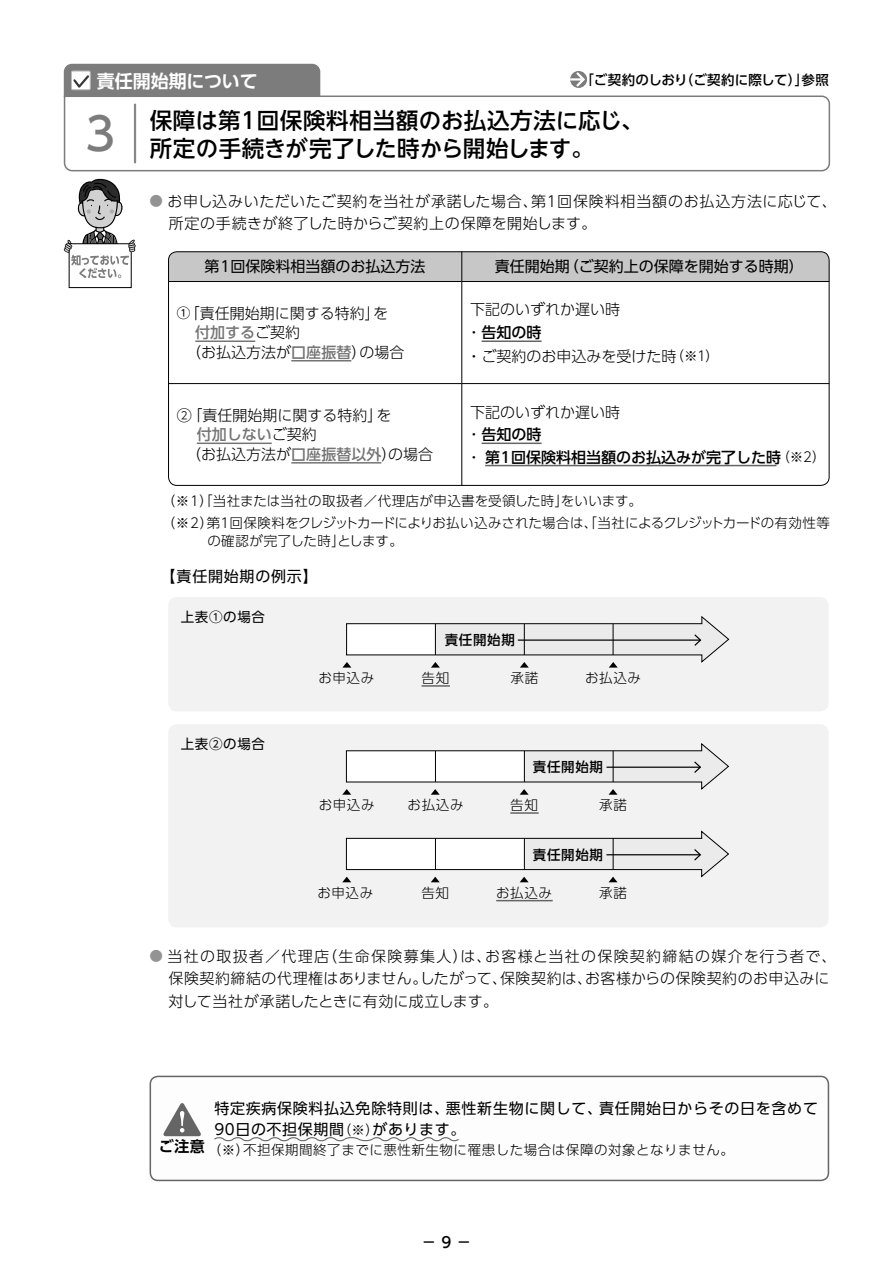
<style>
.page{position:relative;width:893px;height:1263px;background:#fff}
.page>*{position:absolute;margin:0;border:0;box-sizing:border-box;transform-origin:0 0}
.t1{font:500 45px "UD Shin Go NT Pro";color:#7c7c7c}
.t2{font:500 22.5px/28.5px "UD Shin Go NT Pro";letter-spacing:.02em;color:#000}
.t3{font:700 18px "UD Shin Go Pro De";color:#fff}
.t4{font:300 15px/22.5px "UD Shin Go Pro";letter-spacing:.02em;color:#000}
.t5{font:300 15px/23.7px "UD Shin Go Pro";color:#000}
.t6{font:300 15px/22.5px "UD Shin Go Pro";letter-spacing:.05em;color:#000}
.t7{font:15px/21px "UD Shin Go Pro";letter-spacing:.04em;color:#000}
.t8{font:500 15px/22.2px "UD Shin Go Pro";color:#000}
.t9{font:15px "UD Shin Go Pro";color:#000}
.t10{font:500 15px "UD Shin Go Pro";color:#757575}
.t11{font:700 15px "UD Shin Go Pro De";color:#000}
.t12{font:300 13.5px/22.2px "UD Shin Go Pro";color:#000}
.t13{font:300 13.5px "UD Shin Go Pro";letter-spacing:.035em;color:#000}
.t14{font:500 13.5px "UD Shin Go Pro";letter-spacing:.005em;color:#000}
.t15{font:500 13.5px "UD Shin Go Pro";letter-spacing:.035em;color:#000}
.t16{font:13.5px "UD Shin Go Pro";letter-spacing:.05em;color:#000}
.s1{font-size:13.5px;color:#939393}
.s2{font-weight:400;font-size:13.5px}
.s3{font-weight:500;color:#757575}
.s4{font-weight:500}
.s5{font-size:13.5px}
.s6{font-weight:300;color:#000}
.s7{font-weight:300}
.s8{font-weight:300;font-size:13.5px}
</style>
<div class="page">
<div style="left:168px;top:597px;width:660px;height:114px;background:#f2f2f2;border-radius:9px"></div>
<div style="left:168px;top:724px;width:660px;height:203px;background:#f2f2f2;border-radius:9px"></div>
<svg style="left:63px;top:95px;width:768px;height:77px"></svg>
<svg style="left:570px;top:71px;width:17px;height:17px"></svg>
<svg style="left:570px;top:72px;width:15px;height:14px"></svg>
<svg style="left:63px;top:63px;width:258px;height:35px;background:#878787"></svg>
<hr style="left:134px;top:105px;width:2px;height:57px;background:#878787">
<hr style="left:422px;top:685px;width:28px;height:2px;background:#656565">
<hr style="left:510px;top:812px;width:29px;height:2px;background:#656565">
<hr style="left:496px;top:900px;width:57px;height:1px;background:#656565">
<div style="left:150px;top:1076px;width:679px;height:105px;border:2px solid #656565;border-radius:8px"></div>
<svg style="left:163px;top:1103px;width:38px;height:33px"></svg>
<svg style="left:214px;top:1137px;width:245px;height:5px"></svg>
<div style="left:168px;top:252px;width:661px;height:29px;background:#c7c7c7"></div>
<hr style="left:168px;top:281px;width:294px;height:1px;background:#000">
<hr style="left:462px;top:281px;width:367px;height:1px;background:#000">
<hr style="left:462px;top:282px;width:1px;height:101px;background:#000">
<hr style="left:168px;top:383px;width:294px;height:1px;background:#000">
<hr style="left:462px;top:383px;width:367px;height:1px;background:#000">
<hr style="left:462px;top:384px;width:1px;height:102px;background:#000">
<hr style="left:195px;top:340px;width:60px;height:2px;background:#757575">
<hr style="left:291px;top:360px;width:60px;height:1px;background:#757575">
<hr style="left:482px;top:340px;width:60px;height:2px;background:#656565">
<hr style="left:197px;top:443px;width:75px;height:1px;background:#757575">
<hr style="left:291px;top:462px;width:90px;height:2px;background:#757575">
<hr style="left:482px;top:443px;width:60px;height:1px;background:#656565">
<hr style="left:485px;top:465px;width:291px;height:1px;background:#656565">
<svg style="left:342px;top:616px;width:387px;height:52px"></svg>
<svg style="left:342px;top:743px;width:387px;height:52px"></svg>
<svg style="left:342px;top:831px;width:387px;height:51px"></svg>
<hr style="left:524px;top:751px;width:1px;height:31px;background:#000">
<hr style="left:524px;top:838px;width:1px;height:31px;background:#000">
<hr style="left:435px;top:751px;width:1px;height:31px;background:#000">
<hr style="left:435px;top:838px;width:1px;height:31px;background:#000">
<hr style="left:613px;top:751px;width:1px;height:31px;background:#000">
<hr style="left:613px;top:838px;width:1px;height:31px;background:#000">
<div style="left:69px;top:243px;width:63px;height:45px;border:1px solid #000"></div>
<svg style="left:64px;top:179px;width:72px;height:99px"></svg>
<div style="left:168px;top:251px;width:661px;height:235px;border:1px solid #000;border-radius:9px"></div>
<p class="t3" style="left:97px;top:66px;width:162px">責任開始期について</p>
<p class="t14" style="left:580px;top:68px;width:250px">「ご契約のしおり（ご契約に際して）」参照</p>
<h1 class="t1" style="left:85px;top:97px;width:31px">3</h1>
<h2 class="t2" style="left:150px;top:105px;width:496px">保障は第1回保険料相当額のお払込方法に応じ、所定の手続きが完了した時から開始します。</h2>
<p class="t6" style="left:169px;top:189px;width:670px;text-indent:-19px"><span class="s1">●</span> お申し込みいただいたご契約を当社が承諾した場合、第１回保険料相当額のお払込方法に応じて、所定の手続きが終了した時からご契約上の保障を開始します。</p>
<p class="t9" style="left:204px;top:254px;width:223px">第１回保険料相当額のお払込方法</p>
<p class="t9" style="left:495px;top:254px;width:310px">責任開始期（ご契約上の保障を開始する時期）</p>
<p class="t5" style="left:177px;top:303px;width:213px;line-height:19.5px"><span class="s2">①</span>「責任開始期に関する特約」を　 <span class="s3">付加する</span>ご契約</p>
<p class="t5" style="left:186px;top:340px;width:220px">（お払込方法が<span class="s3">口座振替</span>）の場合</p>
<p class="t5" style="left:467px;top:296px;width:254px">下記のいずれか遅い時<br>・<span class="s4">告知の時<br></span>・ご契約のお申込みを受けた時<span class="s5">（※1）</span></p>
<p class="t5" style="left:177px;top:403px;width:216px">②「責任開始期に関する特約」を</p>
<p class="t10" style="left:197px;top:422px;width:121px">付加しない<span class="s6">ご契約</span></p>
<p class="t5" style="left:186px;top:442px;width:248px">（お払込方法が<span class="s3">口座振替以外</span>）の場合</p>
<p class="t8" style="left:467px;top:401px;width:360px"><span class="s7">下記のいずれか遅い時<br>・</span>告知の時<br><span class="s7">・</span>第１回保険料相当額のお払込みが完了した時<span class="s8">（※2）</span></p>
<p class="t12" style="left:162px;top:489px;width:670px">（※1）「当社または当社の取扱者／代理店が申込書を受領した時」をいいます。<br>（※2）第１回保険料をクレジットカードによりお払い込みされた場合は、「当社によるクレジットカードの有効性等</p>
<p class="t13" style="left:207px;top:530px;width:197px">の確認が完了した時」とします。</p>
<p class="t7" style="left:161px;top:565px;width:159px">【責任開始期の例示】</p>
<p class="t16" style="left:181px;top:606px;width:86px">上表①の場合</p>
<p class="t16" style="left:181px;top:733px;width:86px">上表②の場合</p>
<p class="t15" style="left:445px;top:629px;width:72px">責任開始期</p>
<p class="t13" style="left:318px;top:667px;width:57px">お申込み</p>
<p class="t13" style="left:422px;top:667px;width:29px">告知</p>
<p class="t13" style="left:510px;top:667px;width:29px">承諾</p>
<p class="t13" style="left:585px;top:667px;width:57px">お払込み</p>
<p class="t15" style="left:533px;top:756px;width:72px">責任開始期</p>
<p class="t13" style="left:319px;top:794px;width:57px">お申込み</p>
<p class="t13" style="left:408px;top:794px;width:57px">お払込み</p>
<p class="t13" style="left:510px;top:794px;width:29px">告知</p>
<p class="t13" style="left:599px;top:794px;width:29px">承諾</p>
<p class="t15" style="left:533px;top:843px;width:72px">責任開始期</p>
<p class="t13" style="left:317px;top:881px;width:57px">お申込み</p>
<p class="t13" style="left:421px;top:881px;width:29px">告知</p>
<p class="t13" style="left:496px;top:881px;width:57px">お払込み</p>
<p class="t13" style="left:599px;top:881px;width:29px">承諾</p>
<p class="t4" style="left:168px;top:944px;width:669px;text-indent:-19px"><span class="s1">●</span> 当社の取扱者／代理店（生命保険募集人）は、お客様と当社の保険契約締結の媒介を行う者で、保険契約締結の代理権はありません。したがって、保険契約は、お客様からの保険契約のお申込みに対して当社が承諾したときに有効に成立します。</p>
<p class="t11" style="left:159px;top:1134px;width:48px">ご注意</p>
<p class="t7" style="left:214px;top:1098px;width:605px">特定疾病保険料払込免除特則は、悪性新生物に関して、責任開始日からその日を含めて<br>90日の不担保期間<span class="s8">（※）</span>があります。</p>
<p class="t13" style="left:208px;top:1139px;width:528px">（※）不担保期間終了までに悪性新生物に罹患した場合は保障の対象となりません。</p>
<p class="t8" style="left:422px;top:1231px;width:51px">－ 9 －</p>
</div>
